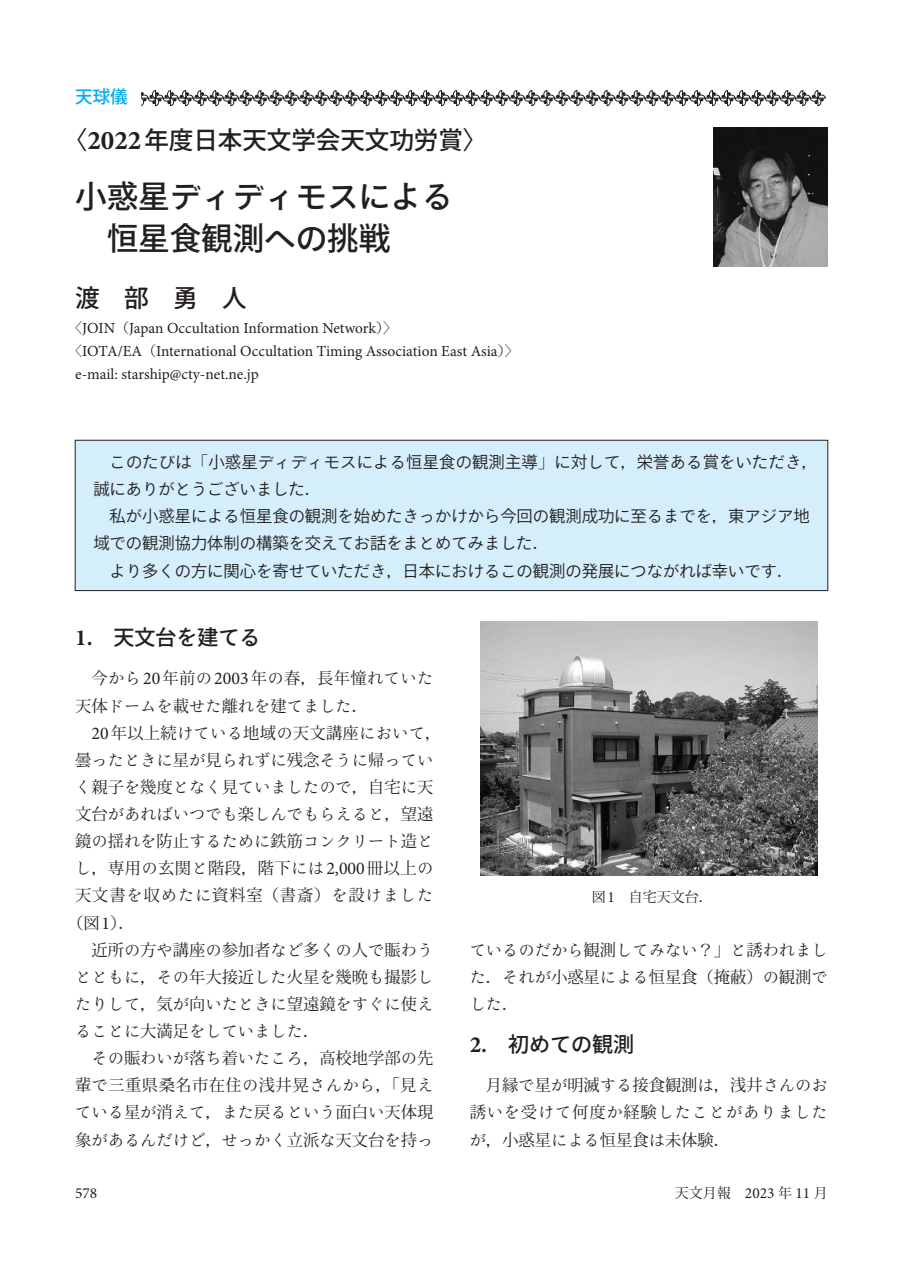
<style>
.page{position:relative;width:903px;height:1275px;background:#fff}
.page>*{position:absolute;margin:0;border:0;box-sizing:border-box;transform-origin:0 0}
.t1{font:500 31.5px "Ryo Gothic Plus N";color:#231f20}
.t2{font:500 31.5px "Koz Go Pr 6 N";color:#231f20}
.t3{font:500 24.5px "Koz Go Pr 6 N";color:#231f20}
.t4{font:500 21px "Koz Go Pr 6 N";color:#231f20}
.t5{font:500 17.5px "Koz Go Pr 6 N";color:#00aeef}
.t6{font:16.28px/27.1px "Ryo Text Plus N";color:#231f20;text-align:justify}
.t7{font:16.28px "Koz Min Pr 6 N";letter-spacing:.015em;color:#231f20}
.t8{font:16.28px/27.1px "Ryo Gothic Plus N";color:#231f20}
.t9{font:16.28px "Ryo Text Plus N";letter-spacing:.05em;color:#231f20}
.t10{font:15.4px "Minion Pro";letter-spacing:-.005em;color:#231f20}
.t11{font:14px "Koz Min Pr 6 N";color:#231f20}
.s1{font-family:"Minion Pro";font-weight:700;font-size:26.95px}
.s2{font-family:"Koz Go Pr 6 N"}
.s3{font-family:"Ryo Gothic Plus N"}
.s4{font-family:"Koz Min Pr 6 N";font-size:14px}
.s5{font-family:"Koz Min Pr 6 N"}
.s6{font-family:"Minion Pro";font-weight:700;font-size:23.1px}
.s7{font-family:"Ryo Text Plus N"}
.s8{font-family:"Minion Pro";font-size:17.85px}
.s9{font-family:"Minion Pro";font-size:15.4px}
</style>
<div class="page">
<div style="left:75px;top:440px;width:753px;height:151px;background:#d4effb"></div>
<div style="left:75px;top:440px;width:753px;height:151px;border:1px solid #231f20"></div>
<img style="left:714px;top:127px;width:114px;height:139px">
<img style="left:480px;top:622px;width:337px;height:253px">
<svg style="left:141px;top:90px;width:685px;height:16px"></svg>
<p class="t5" style="left:75px;top:87px;width:54px">天球儀</p>
<h2 class="t3" style="left:63px;top:126px;width:426px">〈<span class="s1">2022</span>年度日本天文学会天文功労賞〉</h2>
<h1 class="t1" style="left:75px;top:177px;width:380px"><span class="s2">小惑星</span>ディディモスによる</h1>
<h1 class="t2" style="left:107px;top:221px;width:285px">恒星食観測<span class="s3">への</span>挑戦</h1>
<h2 class="t3" style="left:75px;top:284px;width:173px">渡　部　勇　人</h2>
<p class="t10" style="left:68px;top:318px;width:330px"><span class="s4">〈</span>JOIN<span class="s4">（</span>Japan Occultation Information Network<span class="s4">）〉</span></p>
<p class="t10" style="left:68px;top:341px;width:452px"><span class="s4">〈</span>IOTA/EA<span class="s4">（</span>International Occultation Timing Association East Asia<span class="s4">）〉</span></p>
<p class="t10" style="left:75px;top:364px;width:185px">e-mail: starship@cty-net.ne.jp</p>
<p class="t8" style="left:93px;top:449px;width:726px;text-indent:16px">このたびは<span class="s5">「</span><span class="s2">小惑星</span>ディディモスによる<span class="s2">恒星食</span>の<span class="s2">観測主導</span><span class="s5">」</span>に<span class="s2">対</span>して<span class="s5">，</span><span class="s2">栄誉</span>ある<span class="s2">賞</span>をいただき<span class="s5">，</span><span class="s2">誠</span>にありがとうございました<span class="s5">．</span></p>
<p class="t8" style="left:93px;top:503px;width:718px;text-indent:16px"><span class="s2">私</span>が<span class="s2">小惑星</span>による<span class="s2">恒星食</span>の<span class="s2">観測</span>を<span class="s2">始</span>めたきっかけから<span class="s2">今回</span>の<span class="s2">観測成功</span>に<span class="s2">至</span>るまでを<span class="s5">，</span><span class="s2">東</span>アジア<span class="s2">地域</span>での<span class="s2">観測協力体制</span>の<span class="s2">構築</span>を<span class="s2">交</span>えてお<span class="s2">話</span>をまとめてみました<span class="s5">．</span></p>
<p class="t8" style="left:110px;top:558px;width:685px">より<span class="s2">多</span>くの<span class="s2">方</span>に<span class="s2">関心</span>を<span class="s2">寄</span>せていただき<span class="s5">，</span><span class="s2">日本</span>におけるこの<span class="s2">観測</span>の<span class="s2">発展</span>につながれば<span class="s2">幸</span>いです<span class="s5">．</span></p>
<p class="t4" style="left:75px;top:626px;width:187px"><span class="s6">1.</span>　天文台<span class="s3">を</span>建<span class="s3">てる</span></p>
<p class="t7" style="left:91px;top:669px;width:343px">今<span class="s7">から</span><span class="s8">20</span>年前<span class="s7">の</span><span class="s8">2003</span>年<span class="s7">の</span>春，長年憧<span class="s7">れていた</span></p>
<p class="t6" style="left:75px;top:692px;width:294px"><span class="s5">天体</span>ドームを<span class="s5">載</span>せた<span class="s5">離</span>れを<span class="s5">建</span>てました<span class="s5">．</span></p>
<p class="t7" style="left:91px;top:723px;width:351px"><span class="s8">20</span>年以上続<span class="s7">けている</span>地域<span class="s7">の</span>天文講座<span class="s7">において</span>，</p>
<p class="t6" style="left:75px;top:746px;width:360px"><span class="s5">曇</span>ったときに<span class="s5">星</span>が<span class="s5">見</span>られずに<span class="s5">残念</span>そうに<span class="s5">帰</span>っていく<span class="s5">親子</span>を<span class="s5">幾度</span>となく<span class="s5">見</span>ていましたので<span class="s5">，自宅</span>に<span class="s5">天文台</span>があればいつでも<span class="s5">楽</span>しんでもらえると<span class="s5">，望遠鏡</span>の<span class="s5">揺</span>れを<span class="s5">防止</span>するために<span class="s5">鉄筋</span>コンクリート<span class="s5">造</span>と</p>
<p class="t7" style="left:75px;top:859px;width:360px"><span class="s7">し</span>，専用<span class="s7">の</span>玄関<span class="s7">と</span>階段，階下<span class="s7">には</span><span class="s8">2,000</span>冊以上<span class="s7">の</span></p>
<p class="t7" style="left:75px;top:886px;width:360px">天文書<span class="s7">を</span>収<span class="s7">めたに</span>資料室（書斎）<span class="s7">を</span>設<span class="s7">けました</span></p>
<p class="t7" style="left:67px;top:913px;width:69px">（図<span class="s8">1</span>）．</p>
<p class="t7" style="left:91px;top:940px;width:343px">近所<span class="s7">の</span>方<span class="s7">や</span>講座<span class="s7">の</span>参加者<span class="s7">など</span>多<span class="s7">くの</span>人<span class="s7">で</span>賑<span class="s7">わう</span></p>
<p class="t6" style="left:75px;top:963px;width:360px">とともに<span class="s5">，</span>その<span class="s5">年大接近</span>した<span class="s5">火星</span>を<span class="s5">幾晩</span>も<span class="s5">撮影</span>したりして<span class="s5">，気</span>が<span class="s5">向</span>いたときに<span class="s5">望遠鏡</span>をすぐに<span class="s5">使</span>えることに<span class="s5">大満足</span>をしていました<span class="s5">．</span></p>
<p class="t6" style="left:91px;top:1045px;width:343px">その<span class="s5">賑</span>わいが<span class="s5">落</span>ち<span class="s5">着</span>いたころ<span class="s5">，高校地学部</span>の<span class="s5">先</span></p>
<p class="t7" style="left:75px;top:1076px;width:360px">輩<span class="s7">で</span>三重県桑名市在住<span class="s7">の</span>浅井晃<span class="s7">さんから</span>，「見<span class="s7">え</span></p>
<p class="t6" style="left:75px;top:1099px;width:360px">ている<span class="s5">星</span>が<span class="s5">消</span>えて<span class="s5">，</span>また<span class="s5">戻</span>るという<span class="s5">面白</span>い<span class="s5">天体現象</span>があるんだけど<span class="s5">，</span>せっかく<span class="s5">立派</span>な<span class="s5">天文台</span>を<span class="s5">持</span>っ</p>
<p class="t11" style="left:592px;top:889px;width:123px">図<span class="s9">1</span>　自宅天文台．</p>
<p class="t6" style="left:470px;top:936px;width:360px">ているのだから<span class="s5">観測</span>してみない<span class="s5">？」</span>と<span class="s5">誘</span>われまし</p>
<p class="t7" style="left:470px;top:968px;width:360px"><span class="s7">た</span>．<span class="s7">それが</span>小惑星<span class="s7">による</span>恒星食（掩蔽）<span class="s7">の</span>観測<span class="s7">で</span></p>
<p class="t6" style="left:470px;top:990px;width:50px">した<span class="s5">．</span></p>
<p class="t4" style="left:470px;top:1033px;width:166px"><span class="s6">2.</span>　初<span class="s3">めての</span>観測</p>
<p class="t7" style="left:486px;top:1076px;width:343px">月縁<span class="s7">で</span>星<span class="s7">が</span>明滅<span class="s7">する</span>接食観測<span class="s7">は</span>，浅井<span class="s7">さんのお</span></p>
<p class="t9" style="left:470px;top:1102px;width:360px"><span class="s5">誘</span>いを<span class="s5">受</span>けて<span class="s5">何度</span>か<span class="s5">経験</span>したことがありました</p>
<p class="t7" style="left:470px;top:1130px;width:262px"><span class="s7">が</span>，小惑星<span class="s7">による</span>恒星食<span class="s7">は</span>未体験．</p>
<p class="t10" style="left:75px;top:1182px;width:24px">578</p>
<p class="t11" style="left:675px;top:1185px;width:154px">天文月報　<span class="s9">2023</span> 年 <span class="s9">11</span> 月</p>
</div>
